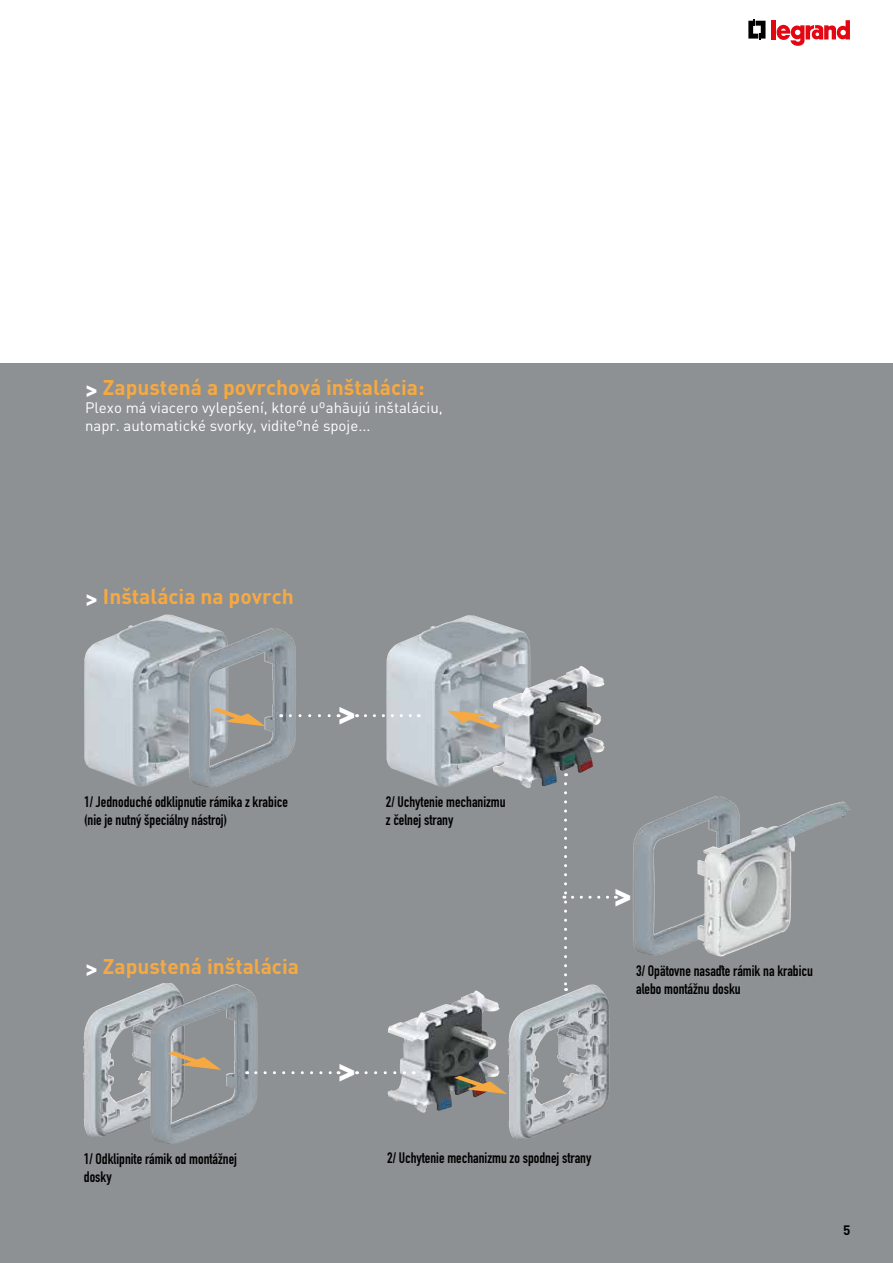
<style>
.page{position:relative;width:893px;height:1263px;background:#fff}
.page>*{position:absolute;margin:0;border:0;box-sizing:border-box;transform-origin:0 0}
.t1{font:700 36px "DIN Pro";color:#fff}
.t2{font:700 21px "DIN Pro";color:#f7a941}
.t3{font:15px/18px "DIN Engschrift SK";color:#000}
.t4{font:15px/18px "DIN Pro";color:#fff}
.t5{font:700 13.5px "DIN Pro";color:#000}
.s1{font-size:24px;color:#fff}
</style>
<div class="page">
<div style="left:0;top:364px;width:893px;height:899px;background:#8d9193"></div>
<img style="left:84px;top:614px;width:128px;height:173px">
<img style="left:189px;top:628px;width:107px;height:159px">
<svg style="left:212px;top:708px;width:54px;height:18px"></svg>
<img style="left:386px;top:615px;width:144px;height:172px">
<img style="left:493px;top:666px;width:112px;height:122px">
<svg style="left:447px;top:710px;width:54px;height:19px"></svg>
<img style="left:633px;top:796px;width:99px;height:159px">
<img style="left:697px;top:802px;width:154px;height:154px">
<img style="left:83px;top:983px;width:90px;height:154px">
<img style="left:150px;top:984px;width:108px;height:160px">
<svg style="left:168px;top:1051px;width:53px;height:19px"></svg>
<img style="left:388px;top:990px;width:112px;height:123px">
<img style="left:508px;top:991px;width:101px;height:148px">
<svg style="left:454px;top:1076px;width:53px;height:18px"></svg>
<svg style="left:365px;top:714px;width:54px;height:3px"></svg>
<svg style="left:290px;top:714px;width:49px;height:3px"></svg>
<svg style="left:564px;top:784px;width:52px;height:207px"></svg>
<svg style="left:366px;top:1071px;width:48px;height:3px"></svg>
<svg style="left:256px;top:1071px;width:83px;height:3px"></svg>
<svg style="left:748px;top:19px;width:17px;height:21px"></svg>
<hr style="left:772px;top:20px;width:4px;height:19px;background:#e30613">
<svg style="left:777px;top:20px;width:73px;height:26px"></svg>
<h2 class="t2" style="left:85px;top:370px;width:341px"><span class="s1">&gt;</span> Zapustená a povrchová inštalácia:</h2>
<p class="t4" style="left:85px;top:398px;width:359px">Plexo má viacero vylepšení, ktoré uºahãujú inštaláciu, napr. automatické svorky, viditeºné spoje...</p>
<h2 class="t2" style="left:85px;top:579px;width:210px"><span class="s1">&gt;</span> Inštalácia na povrch</h2>
<h1 class="t1" style="left:337px;top:683px;width:21px">&gt;</h1>
<p class="t3" style="left:84px;top:793px;width:205px">1/ Jednoduché odklipnutie rámika z krabice (nie je nutný špeciálny nástroj)</p>
<p class="t3" style="left:386px;top:792px;width:121px">2/ Uchytenie mechanizmu z ãelnej strany</p>
<h2 class="t2" style="left:85px;top:949px;width:216px"><span class="s1">&gt;</span> Zapustená inštalácia</h2>
<h1 class="t1" style="left:337px;top:1040px;width:21px">&gt;</h1>
<h1 class="t1" style="left:613px;top:865px;width:21px">&gt;</h1>
<p class="t3" style="left:636px;top:962px;width:178px">3/ Opätovne nasaìte rámik na krabicu alebo montážnu dosku</p>
<p class="t3" style="left:84px;top:1150px;width:155px">1/ Odklipnite rámik od montážnej dosky</p>
<p class="t3" style="left:387px;top:1149px;width:206px">2/ Uchytenie mechanizmu zo spodnej strany</p>
<p class="t5" style="left:843px;top:1219px;width:9px">5</p>
</div>
